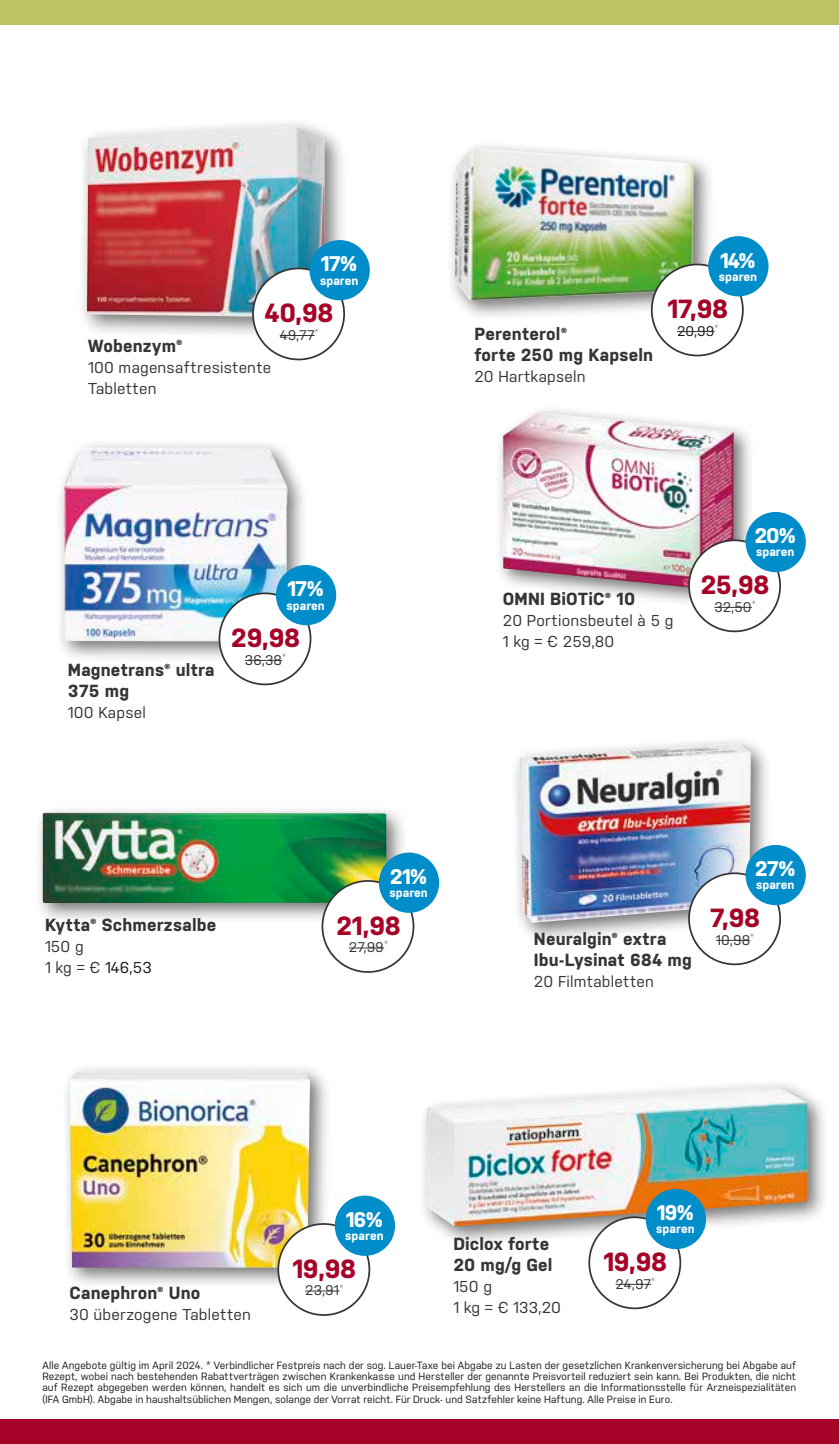
<style>
.page{position:relative;width:839px;height:1444px;background:#fff}
.page>*{position:absolute;margin:0;border:0;box-sizing:border-box;transform-origin:0 0}
._04_Angebotspreis{font:700 26.25px "Nudista";letter-spacing:-.02em;color:#a50428}
.Prozente{font:700 21.18px "Nudista";letter-spacing:-.05em;color:#fff}
._01_Artikel{font:700 17.5px/21px "Nudista";letter-spacing:.01em;color:#353534}
._02_Text{font:15.75px/21px "Nudista";letter-spacing:.01em;color:#353534}
._01_Artikel-2{font:15.75px "Nudista";letter-spacing:.01em;color:#353534}
._05_Grundpreis{font:15.75px "Nudista";color:#1a1918}
._03_statt_Preis{font:14px "Nudista";color:#353534}
._03_statt_Preis-2{font:14px "Nudista";color:#1a1918}
.sparen{font:700 12.25px "Nudista";color:#fff}
.t1{font:10.5px/11.4px "Nudista";letter-spacing:.005em;color:#1b1a19;text-align:justify}
.s1{color:#353534}
</style>
<div class="page">
<div style="left:0;top:1419px;width:838px;height:25px;background:#a50428"></div>
<div style="left:0;top:0;width:838px;height:25px;background:#bec466"></div>
<div style="left:446px;top:140px;width:268px;height:181px;background:#1a1918;opacity:.6"></div>
<img style="left:454px;top:148px;width:239px;height:152px">
<div style="left:651px;top:264px;width:91px;height:91px;background:#fff;border-radius:50%"></div>
<div style="left:650px;top:264px;width:93px;height:92px;border:2px solid #353534;border-radius:50%"></div>
<hr style="left:677px;top:331px;width:37px;height:1px;background:#353534">
<div style="left:708px;top:236px;width:60px;height:60px;background:#008dca;border-radius:50%"></div>
<div style="left:77px;top:117px;width:270px;height:223px;background:#1a1918;opacity:.6"></div>
<img style="left:87px;top:126px;width:238px;height:191px">
<div style="left:253px;top:268px;width:91px;height:91px;background:#fff;border-radius:50%"></div>
<div style="left:252px;top:267px;width:93px;height:93px;border:2px solid #353534;border-radius:50%"></div>
<hr style="left:280px;top:335px;width:34px;height:1px;background:#353534">
<div style="left:309px;top:240px;width:61px;height:60px;background:#008dca;border-radius:50%"></div>
<div style="left:34px;top:804px;width:373px;height:120px;background:#1a1918;opacity:.6"></div>
<img style="left:43px;top:813px;width:343px;height:90px">
<div style="left:322px;top:881px;width:91px;height:91px;background:#fff;border-radius:50%"></div>
<div style="left:321px;top:880px;width:93px;height:93px;border:2px solid #353534;border-radius:50%"></div>
<hr style="left:349px;top:947px;width:35px;height:1px;background:#353534">
<div style="left:379px;top:852px;width:60px;height:61px;background:#008dca;border-radius:50%"></div>
<div style="left:494px;top:404px;width:260px;height:204px;background:#1a1918;opacity:.6"></div>
<img style="left:502px;top:412px;width:232px;height:176px">
<div style="left:689px;top:540px;width:91px;height:91px;background:#fff;border-radius:50%"></div>
<div style="left:688px;top:539px;width:92px;height:93px;border:2px solid #353534;border-radius:50%"></div>
<hr style="left:714px;top:607px;width:37px;height:1px;background:#353534">
<div style="left:745px;top:512px;width:60px;height:60px;background:#008dca;border-radius:50%"></div>
<div style="left:61px;top:1062px;width:270px;height:227px;background:#1a1918;opacity:.6"></div>
<img style="left:69px;top:1071px;width:241px;height:196px">
<div style="left:278px;top:1224px;width:91px;height:91px;background:#fff;border-radius:50%"></div>
<div style="left:277px;top:1223px;width:93px;height:92px;border:2px solid #353534;border-radius:50%"></div>
<hr style="left:305px;top:1290px;width:34px;height:1px;background:#353534">
<div style="left:334px;top:1195px;width:61px;height:60px;background:#008dca;border-radius:50%"></div>
<div style="left:418px;top:1078px;width:410px;height:169px;background:#1a1918;opacity:.6"></div>
<img style="left:426px;top:1086px;width:381px;height:140px">
<div style="left:589px;top:1217px;width:91px;height:91px;background:#fff;border-radius:50%"></div>
<div style="left:588px;top:1216px;width:93px;height:93px;border:2px solid #353534;border-radius:50%"></div>
<hr style="left:615px;top:1284px;width:36px;height:1px;background:#353534">
<div style="left:645px;top:1189px;width:61px;height:60px;background:#008dca;border-radius:50%"></div>
<div style="left:56px;top:439px;width:252px;height:224px;background:#1a1918;opacity:.6"></div>
<img style="left:63px;top:447px;width:224px;height:194px">
<div style="left:219px;top:593px;width:91px;height:91px;background:#fff;border-radius:50%"></div>
<div style="left:218px;top:592px;width:93px;height:93px;border:2px solid #353534;border-radius:50%"></div>
<hr style="left:245px;top:660px;width:37px;height:1px;background:#353534">
<div style="left:276px;top:565px;width:60px;height:60px;background:#008dca;border-radius:50%"></div>
<div style="left:511px;top:735px;width:260px;height:208px;background:#1a1918;opacity:.6"></div>
<img style="left:519px;top:743px;width:231px;height:180px">
<div style="left:689px;top:873px;width:91px;height:91px;background:#fff;border-radius:50%"></div>
<div style="left:688px;top:872px;width:92px;height:93px;border:2px solid #353534;border-radius:50%"></div>
<hr style="left:715px;top:940px;width:35px;height:1px;background:#353534">
<div style="left:745px;top:845px;width:60px;height:60px;background:#008dca;border-radius:50%"></div>
<p class="Prozente" style="left:321px;top:248px;width:38px">17%</p>
<p class="sparen" style="left:320px;top:271px;width:40px">sparen</p>
<p class="_04_Angebotspreis" style="left:264px;top:293px;width:70px">40,98</p>
<p class="_03_statt_Preis" style="left:280px;top:325px;width:40px">49,77<sup>*</sup></p>
<p class="_01_Artikel" style="left:88px;top:334px;width:96px">Wobenzym®</p>
<p class="_02_Text" style="left:88px;top:356px;width:185px">100 magensaftresistente<br>Tabletten</p>
<p class="_01_Artikel" style="left:68px;top:657px;width:148px">Magnetrans® ultra<br>375 mg</p>
<p class="_02_Text" style="left:68px;top:700px;width:79px">100 Kapsel</p>
<p class="Prozente" style="left:287px;top:573px;width:38px">17%</p>
<p class="sparen" style="left:286px;top:596px;width:40px">sparen</p>
<p class="_04_Angebotspreis" style="left:231px;top:618px;width:70px">29,98</p>
<p class="_03_statt_Preis" style="left:245px;top:650px;width:43px">36,38<sup>*</sup></p>
<p class="_01_Artikel" style="left:474px;top:322px;width:180px">Perenterol®<br>forte 250 mg Kapseln</p>
<p class="_02_Text" style="left:474px;top:364px;width:113px">20 Hartkapseln</p>
<p class="Prozente" style="left:719px;top:244px;width:37px">14%</p>
<p class="sparen" style="left:718px;top:267px;width:40px">sparen</p>
<p class="_04_Angebotspreis" style="left:667px;top:289px;width:62px">17,98</p>
<p class="_03_statt_Preis-2" style="left:677px;top:321px;width:43px">20,99<sup>*</sup></p>
<p class="Prozente" style="left:754px;top:520px;width:43px">20%</p>
<p class="sparen" style="left:755px;top:543px;width:40px">sparen</p>
<p class="_01_Artikel" style="left:502px;top:587px;width:134px">OMNI BiOTiC® 10</p>
<p class="_01_Artikel-2" style="left:502px;top:609px;width:172px">20 Portionsbeutel à 5 g</p>
<p class="_01_Artikel-2" style="left:502px;top:630px;width:113px">1 kg = € 259,80</p>
<p class="_04_Angebotspreis" style="left:700px;top:565px;width:70px">25,98</p>
<p class="_03_statt_Preis" style="left:714px;top:597px;width:43px">32,50<sup>*</sup></p>
<p class="_01_Artikel" style="left:45px;top:912px;width:173px">Kytta® Schmerzsalbe</p>
<p class="_02_Text" style="left:45px;top:934px;width:40px">150 g</p>
<p class="_05_Grundpreis" style="left:45px;top:956px;width:108px"><span class="s1">1 kg = €</span> 146,53</p>
<p class="Prozente" style="left:390px;top:861px;width:39px">21%</p>
<p class="sparen" style="left:389px;top:884px;width:40px">sparen</p>
<p class="_04_Angebotspreis" style="left:336px;top:906px;width:66px">21,98</p>
<p class="_03_statt_Preis" style="left:349px;top:937px;width:41px">27,99<sup>*</sup></p>
<p class="_01_Artikel" style="left:534px;top:927px;width:134px">Neuralgin® extra</p>
<p class="_01_Artikel" style="left:534px;top:948px;width:159px">Ibu-Lysinat 684 mg</p>
<p class="_02_Text" style="left:534px;top:969px;width:121px">20 Filmtabletten</p>
<p class="Prozente" style="left:754px;top:853px;width:42px">27%</p>
<p class="sparen" style="left:755px;top:876px;width:40px">sparen</p>
<p class="_04_Angebotspreis" style="left:709px;top:898px;width:52px">7,98</p>
<p class="_03_statt_Preis" style="left:715px;top:929px;width:40px">10,98<sup>*</sup></p>
<p class="_01_Artikel" style="left:69px;top:1281px;width:132px">Canephron® Uno</p>
<p class="_02_Text" style="left:69px;top:1302px;width:183px">30 überzogene Tabletten</p>
<p class="Prozente" style="left:346px;top:1204px;width:39px">16%</p>
<p class="sparen" style="left:345px;top:1226px;width:40px">sparen</p>
<p class="_01_Artikel" style="left:453px;top:1232px;width:101px">Diclox forte<br>20 mg/g Gel</p>
<p class="_02_Text" style="left:453px;top:1274px;width:40px">150 g</p>
<p class="_02_Text" style="left:453px;top:1295px;width:109px">1 kg = € 133,20</p>
<p class="_04_Angebotspreis" style="left:292px;top:1249px;width:65px">19,98</p>
<p class="_03_statt_Preis" style="left:305px;top:1280px;width:40px">23,91<sup>*</sup></p>
<p class="Prozente" style="left:656px;top:1197px;width:39px">19%</p>
<p class="sparen" style="left:656px;top:1220px;width:40px">sparen</p>
<p class="_04_Angebotspreis" style="left:603px;top:1242px;width:65px">19,98</p>
<p class="_03_statt_Preis" style="left:615px;top:1273px;width:41px">24,97<sup>*</sup></p>
<p class="t1" style="left:42px;top:1358px;width:755px">Alle Angebote gültig im April 2024. * Verbindlicher Festpreis nach der sog. Lauer-Taxe bei Abgabe zu Lasten der gesetzlichen Krankenversicherung bei Abgabe auf Rezept, wobei nach bestehenden Rabattverträgen zwischen Krankenkasse und Hersteller der genannte Preisvorteil reduziert sein kann. Bei Produkten, die nicht auf Rezept abgegeben werden können, handelt es sich um die unverbindliche Preisempfehlung des Herstellers an die Informationsstelle für Arzneispezialitäten (IFA GmbH). Abgabe in haushaltsüblichen Mengen, solange der Vorrat reicht. Für Druck- und Satzfehler keine Haftung. Alle Preise in Euro.</p>
</div>
